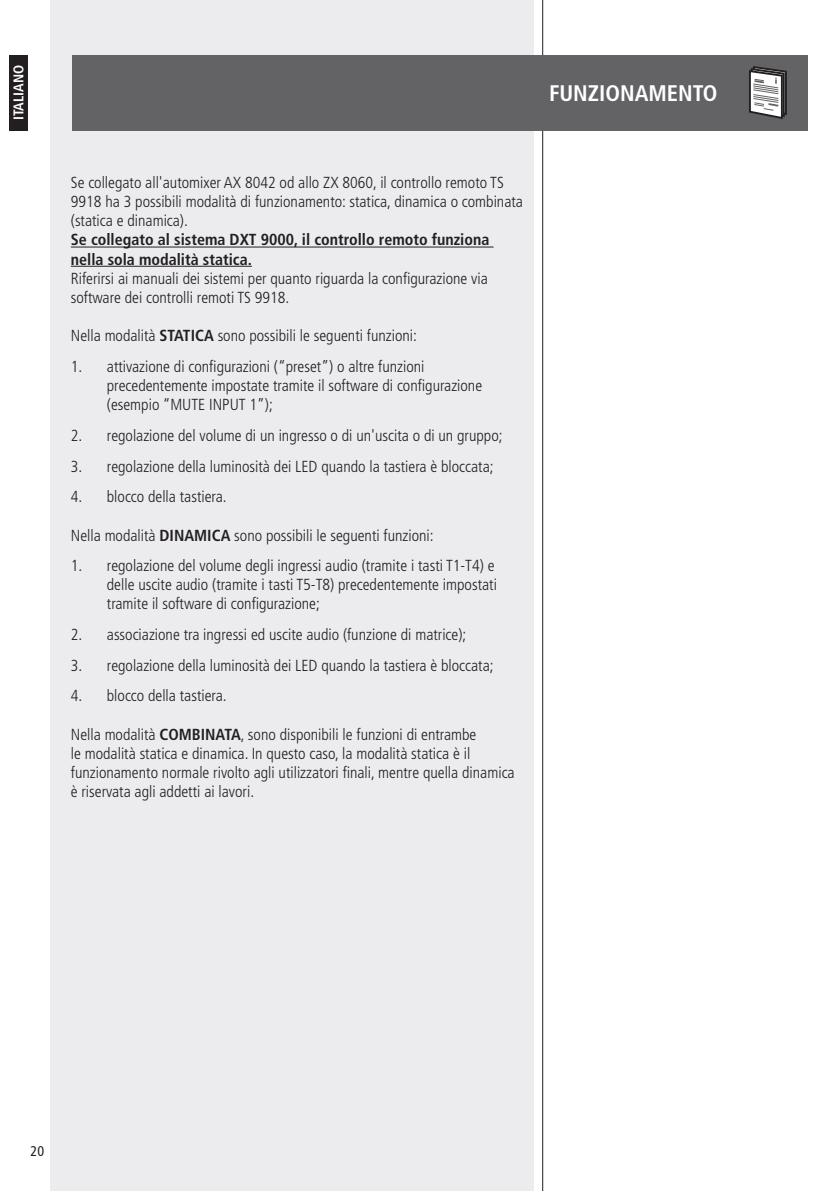
<style>
.page{position:relative;width:840px;height:1191px;background:#fff}
.page>*{position:absolute;margin:0;border:0;box-sizing:border-box;transform-origin:0 0}
.t1{font:700 condensed 22.6px "Frutiger LT Std";color:#fff}
.t2{font:300 condensed 16px/19.2px "Frutiger LT Std";color:#231f20}
.t3{font:700 condensed 16px/19.2px "Frutiger LT Std";color:#231f20}
.t4{font:700 condensed 14px "Frutiger LT Std";color:#fff}
.t5{font:condensed 14px "Frutiger LT Std";color:#231f20}
.s1{font-weight:700}
</style>
<div class="page">
<div style="left:51px;top:0;width:482px;height:1191px;background:#ececee"></div>
<hr style="left:542px;top:0;width:1px;height:1191px;background:#231f20">
<div style="left:9px;top:55px;width:18px;height:75px;background:#231f20"></div>
<hr style="left:71px;top:247px;width:422px;height:1px;background:#231f20">
<hr style="left:71px;top:266px;width:181px;height:1px;background:#231f20">
<div style="left:72px;top:55px;width:735px;height:75px;background:#636366"></div>
<svg style="left:749px;top:66px;width:38px;height:53px"></svg>
<p class="t4" style="left:10px;top:120px;width:57px;rotate:-90deg">ITALIANO</p>
<h1 class="t1" style="left:548px;top:80px;width:170px">FUNZIONAMENTO</h1>
<p class="t2" style="left:71px;top:173px;width:453px">Se collegato all'automixer AX 8042 od allo ZX 8060, il controllo remoto TS<br>9918 ha 3 possibili modalità di funzionamento: statica, dinamica o combinata (statica e dinamica).</p>
<p class="t3" style="left:71px;top:230px;width:420px">Se collegato al sistema DXT 9000, il controllo remoto funziona nella sola modalità statica.</p>
<p class="t2" style="left:71px;top:269px;width:418px">Riferirsi ai manuali dei sistemi per quanto riguarda la configurazione via software dei controlli remoti TS 9918.</p>
<p class="t2" style="left:71px;top:326px;width:347px">Nella modalità <span class="s1">STATICA</span> sono possibili le seguenti funzioni:</p>
<p class="t2" style="left:107px;top:357px;width:376px;text-indent:-36px">1. attivazione di configurazioni (“preset”) o altre funzioni precedentemente impostate tramite il software di configurazione (esempio “MUTE INPUT 1”);</p>
<p class="t2" style="left:71px;top:426px;width:433px">2. regolazione del volume di un ingresso o di un'uscita o di un gruppo;</p>
<p class="t2" style="left:71px;top:456px;width:424px">3. regolazione della luminosità dei LED quando la tastiera è bloccata;</p>
<p class="t2" style="left:71px;top:487px;width:157px">4. blocco della tastiera.</p>
<p class="t2" style="left:71px;top:525px;width:364px">Nella modalità <span class="s1">DINAMICA</span> sono possibili le seguenti funzioni:</p>
<p class="t2" style="left:107px;top:556px;width:391px;text-indent:-36px">1. regolazione del volume degli ingressi audio (tramite i tasti T1-T4) e delle uscite audio (tramite i tasti T5-T8) precedentemente impostati tramite il software di configurazione;</p>
<p class="t2" style="left:71px;top:625px;width:397px">2. associazione tra ingressi ed uscite audio (funzione di matrice);</p>
<p class="t2" style="left:71px;top:655px;width:424px">3. regolazione della luminosità dei LED quando la tastiera è bloccata;</p>
<p class="t2" style="left:71px;top:686px;width:157px">4. blocco della tastiera.</p>
<p class="t2" style="left:71px;top:724px;width:445px">Nella modalità <span class="s1">COMBINATA</span>, sono disponibili le funzioni di entrambe<br>le modalità statica e dinamica. In questo caso, la modalità statica è il funzionamento normale rivolto agli utilizzatori finali, mentre quella dinamica è riservata agli addetti ai lavori.</p>
<p class="t5" style="left:31px;top:1142px;width:15px">20</p>
</div>
